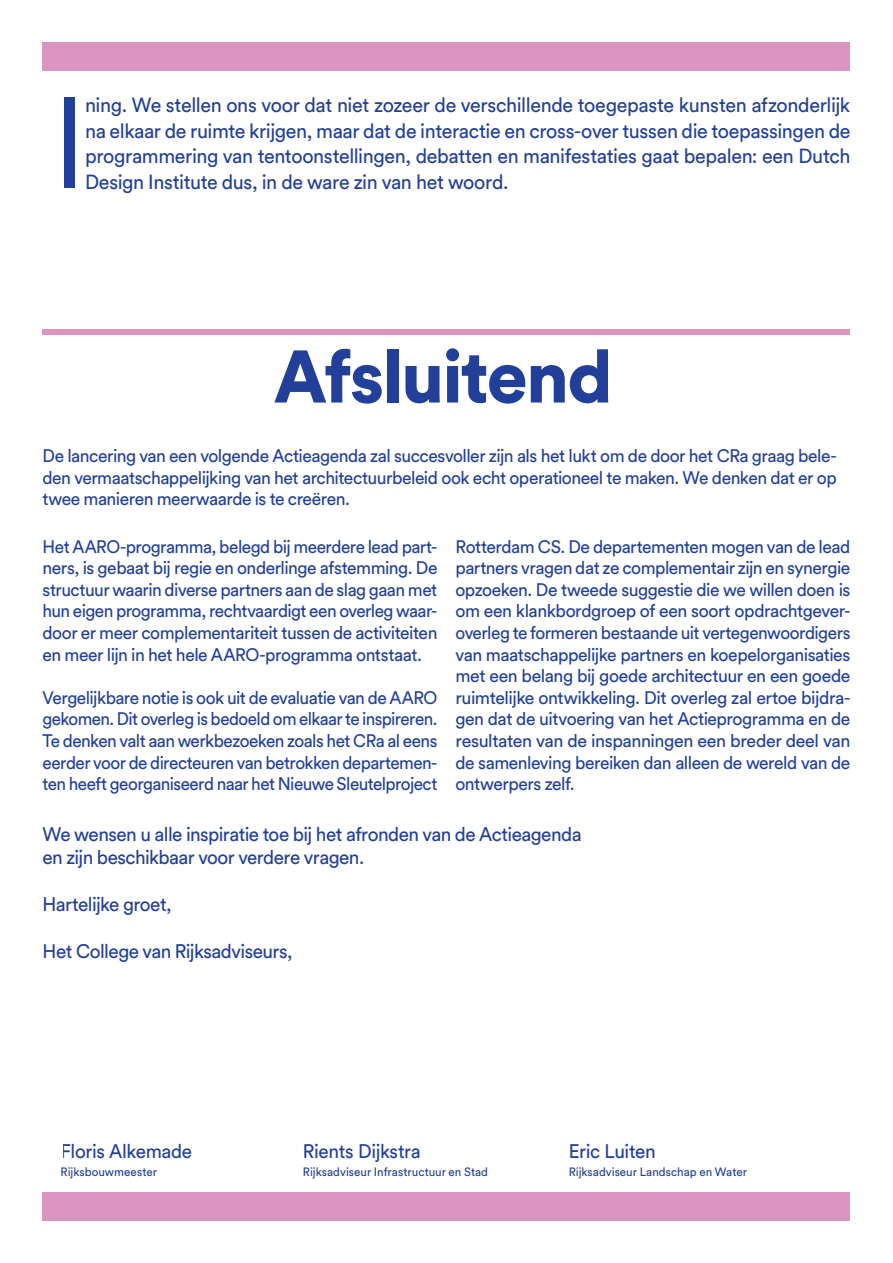
<style>
.page{position:relative;width:893px;height:1263px;background:#fff}
.page>*{position:absolute;margin:0;border:0;box-sizing:border-box;transform-origin:0 0}
.t1{font:900 73.5px "Circular Std";letter-spacing:-.025em;color:#223f99}
.t2{font:20.25px/25.5px "Circular Std";letter-spacing:-.02em;color:#223f99;text-align:justify}
.t3{font:19.5px/23.4px "Circular Std";letter-spacing:-.025em;color:#223f99}
.t4{font:18px/21.6px "Circular Std";letter-spacing:-.03em;color:#223f99;text-align:justify}
.t5{font:18px/21.6px "Circular Std";letter-spacing:-.03em;color:#223f99;text-align:justify;scale:.96 1}
.t6{font:12px "Circular Std";color:#223f99}
</style>
<div class="page">
<div style="left:43px;top:43px;width:807px;height:28px;background:#dc94c0"></div>
<div style="left:43px;top:1192px;width:807px;height:28px;background:#dc94c0"></div>
<div style="left:64px;top:98px;width:11px;height:90px;background:#223f99"></div>
<div style="left:43px;top:330px;width:807px;height:5px;background:#dc94c0"></div>
<p class="t2" style="left:85px;top:92px;width:767px">ning. We stellen ons voor dat niet zozeer de verschillende toegepaste kunsten afzonderlijk na elkaar de ruimte krijgen, maar dat de interactie en cross-over tussen die toepassingen de programmering van tentoonstellingen, debatten en manifestaties gaat bepalen: een Dutch Design Institute dus, in de ware zin van het woord.</p>
<h1 class="t1" style="left:274px;top:328px;width:341px">Afsluitend</h1>
<p class="t4" style="left:43px;top:445px;width:796px">De lancering van een volgende Actieagenda zal succesvoller zijn als het lukt om de door het CRa graag bele&shy;den vermaatschappelijking van het architectuurbeleid ook echt operationeel te maken. We denken dat er op twee manieren meerwaarde is te creëren.</p>
<p class="t5" style="left:43px;top:535px;width:413px">Het AARO-programma, belegd bij meerdere lead part&shy;ners, is gebaat bij regie en onderlinge afstemming. De structuur waarin diverse partners aan de slag gaan met hun eigen programma, rechtvaardigt een overleg waar&shy;door er meer complementariteit tussen de activiteiten en meer lijn in het hele AARO-programma ontstaat.</p>
<p class="t5" style="left:43px;top:686px;width:413px">Vergelijkbare notie is ook uit de evaluatie van de AARO gekomen. Dit overleg is bedoeld om elkaar te inspireren.<br>Te denken valt aan werkbezoeken zoals het CRa al eens eerder voor de directeuren van betrokken departemen&shy;ten heeft georganiseerd naar het Nieuwe Sleutelproject</p>
<p class="t4" style="left:455px;top:535px;width:396px">Rotterdam CS. De departementen mogen van de lead partners vragen dat ze complementair zijn en synergie opzoeken. De tweede suggestie die we willen doen is om een klankbordgroep of een soort opdrachtgever&shy;overleg te formeren bestaande uit vertegenwoordigers van maatschappelijke partners en koepelorganisaties met een belang bij goede architectuur en een goede ruimtelijke ontwikkeling. Dit overleg zal ertoe bijdra&shy;gen dat de uitvoering van het Actieprogramma en de resultaten van de inspanningen een breder deel van de samenleving bereiken dan alleen de wereld van de ontwerpers zelf.</p>
<p class="t3" style="left:43px;top:822px;width:541px">We wensen u alle inspiratie toe bij het afronden van de Actieagenda en zijn beschikbaar voor verdere vragen.</p>
<p class="t3" style="left:43px;top:892px;width:131px">Hartelijke groet,</p>
<p class="t3" style="left:43px;top:939px;width:252px">Het College van Rijksadviseurs,</p>
<p class="t3" style="left:61px;top:1139px;width:133px">Floris Alkemade</p>
<p class="t6" style="left:61px;top:1165px;width:98px">Rijksbouwmeester</p>
<p class="t3" style="left:303px;top:1139px;width:119px">Rients Dijkstra</p>
<p class="t6" style="left:303px;top:1165px;width:187px">Rijksadviseur Infrastructuur en Stad</p>
<p class="t3" style="left:569px;top:1139px;width:88px">Eric Luiten</p>
<p class="t6" style="left:569px;top:1165px;width:180px">Rijksadviseur Landschap en Water</p>
</div>
